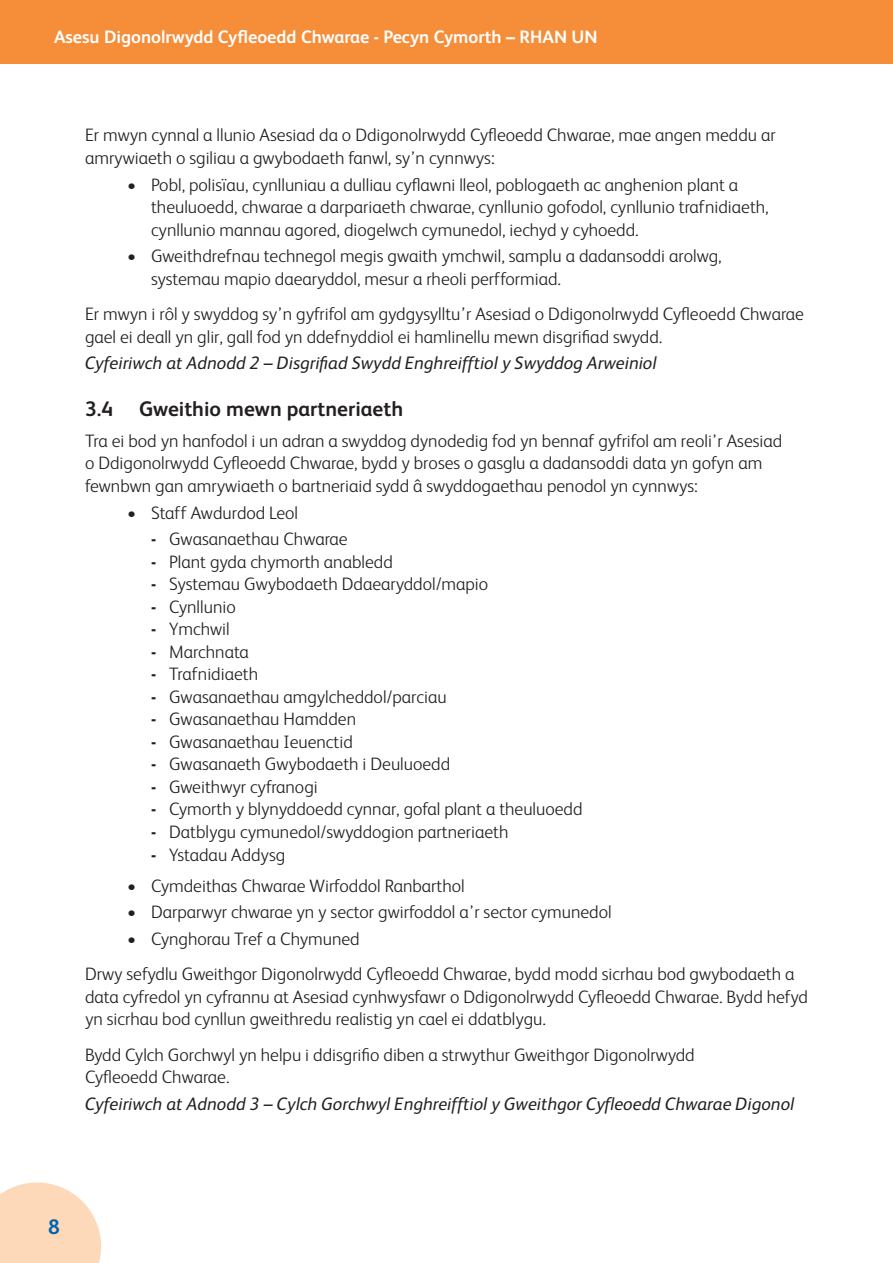
<style>
.page{position:relative;width:893px;height:1263px;background:#fff}
.page>*{position:absolute;margin:0;border:0;box-sizing:border-box;transform-origin:0 0}
.t1{font:700 21px "FS Albert";color:#231f20}
.t2{font:700 21px "FS Albert";color:#0164b1}
.t3{font:300 18px/22.5px "FS Albert";color:#231f20}
.t4{font:italic 18px "FS Albert";color:#231f20}
.t5{font:700 18px "FS Albert";color:#fff}
.s1{font-weight:700}
</style>
<div class="page">
<svg style="left:0;top:1182px;width:101px;height:81px;background:#fdddc2"></svg>
<div style="left:0;top:0;width:893px;height:64px;background:#f68d38"></div>
<p class="t5" style="left:54px;top:25px;width:545px">Asesu Digonolrwydd Cyfleoedd Chwarae - Pecyn Cymorth – RHAN UN</p>
<p class="t3" style="left:85px;top:123px;width:692px">Er mwyn cynnal a llunio Asesiad da o Ddigonolrwydd Cyfleoedd Chwarae, mae angen meddu ar amrywiaeth o sgiliau a gwybodaeth fanwl, sy’n cynnwys:</p>
<p class="t3" style="left:151px;top:172px;width:619px;text-indent:-24px">• Pobl, polisïau, cynlluniau a dulliau cyflawni lleol, poblogaeth ac anghenion plant a theuluoedd, chwarae a darpariaeth chwarae, cynllunio gofodol, cynllunio trafnidiaeth, cynllunio mannau agored, diogelwch cymunedol, iechyd y cyhoedd.</p>
<p class="t3" style="left:151px;top:244px;width:572px;text-indent:-24px">• Gweithdrefnau technegol megis gwaith ymchwil, samplu a dadansoddi arolwg, systemau mapio daearyddol, mesur a rheoli perfformiad.</p>
<p class="t3" style="left:85px;top:302px;width:720px">Er mwyn i rôl y swyddog sy’n gyfrifol am gydgysylltu’r Asesiad o Ddigonolrwydd Cyfleoedd Chwarae gael ei deall yn glir, gall fod yn ddefnyddiol ei hamlinellu mewn disgrifiad swydd.</p>
<p class="t4" style="left:85px;top:353px;width:573px">Cyfeiriwch at Adnodd 2 – Disgrifiad Swydd Enghreifftiol y Swyddog Arweiniol</p>
<p class="t1" style="left:85px;top:394px;width:320px">3.4 Gweithio mewn partneriaeth</p>
<p class="t3" style="left:85px;top:429px;width:699px">Tra ei bod yn hanfodol i un adran a swyddog dynodedig fod yn bennaf gyfrifol am reoli’r Asesiad o Ddigonolrwydd Cyfleoedd Chwarae, bydd y broses o gasglu a dadansoddi data yn gofyn am fewnbwn gan amrywiaeth o bartneriaid sydd â swyddogaethau penodol yn cynnwys:</p>
<p class="t3" style="left:127px;top:500px;width:173px">• Staff Awdurdod Leol</p>
<p class="t3" style="left:151px;top:527px;width:198px"><span class="s1">-</span> Gwasanaethau Chwarae</p>
<p class="t3" style="left:151px;top:550px;width:243px"><span class="s1">-</span> Plant gyda chymorth anabledd</p>
<p class="t3" style="left:151px;top:572px;width:339px"><span class="s1">-</span> Systemau Gwybodaeth Ddaearyddol/mapio</p>
<p class="t3" style="left:151px;top:595px;width:86px"><span class="s1">-</span> Cynllunio</p>
<p class="t3" style="left:151px;top:617px;width:80px"><span class="s1">-</span> Ymchwil</p>
<p class="t3" style="left:151px;top:640px;width:99px"><span class="s1">-</span> Marchnata</p>
<p class="t3" style="left:151px;top:662px;width:109px"><span class="s1">-</span> Trafnidiaeth</p>
<p class="t3" style="left:151px;top:685px;width:297px"><span class="s1">-</span> Gwasanaethau amgylcheddol/parciau</p>
<p class="t3" style="left:151px;top:707px;width:207px"><span class="s1">-</span> Gwasanaethau Hamdden</p>
<p class="t3" style="left:151px;top:730px;width:203px"><span class="s1">-</span> Gwasanaethau Ieuenctid</p>
<p class="t3" style="left:151px;top:752px;width:301px"><span class="s1">-</span> Gwasanaeth Gwybodaeth i Deuluoedd</p>
<p class="t3" style="left:151px;top:775px;width:168px"><span class="s1">-</span> Gweithwyr cyfranogi</p>
<p class="t3" style="left:151px;top:797px;width:433px"><span class="s1">-</span> Cymorth y blynyddoedd cynnar, gofal plant a theuluoedd</p>
<p class="t3" style="left:151px;top:820px;width:359px"><span class="s1">-</span> Datblygu cymunedol/swyddogion partneriaeth</p>
<p class="t3" style="left:151px;top:842px;width:136px"><span class="s1">-</span> Ystadau Addysg</p>
<p class="t3" style="left:127px;top:873px;width:339px">• Cymdeithas Chwarae Wirfoddol Ranbarthol</p>
<p class="t3" style="left:127px;top:900px;width:486px">• Darparwyr chwarae yn y sector gwirfoddol a’r sector cymunedol</p>
<p class="t3" style="left:85px;top:920px;width:711px;line-height:35.2px;text-indent:42px">• Cynghorau Tref a Chymuned<br>Drwy sefydlu Gweithgor Digonolrwydd Cyfleoedd Chwarae, bydd modd sicrhau bod gwybodaeth a</p>
<p class="t3" style="left:85px;top:984px;width:724px">data cyfredol yn cyfrannu at Asesiad cynhwysfawr o Ddigonolrwydd Cyfleoedd Chwarae. Bydd hefyd yn sicrhau bod cynllun gweithredu realistig yn cael ei ddatblygu.</p>
<p class="t3" style="left:85px;top:1042px;width:611px">Bydd Cylch Gorchwyl yn helpu i ddisgrifio diben a strwythur Gweithgor Digonolrwydd<br>Cyfleoedd Chwarae.</p>
<p class="t4" style="left:85px;top:1093px;width:711px">Cyfeiriwch at Adnodd 3 – Cylch Gorchwyl Enghreifftiol y Gweithgor Cyfleoedd Chwarae Digonol</p>
<p class="t2" style="left:48px;top:1212px;width:13px">8</p>
</div>
